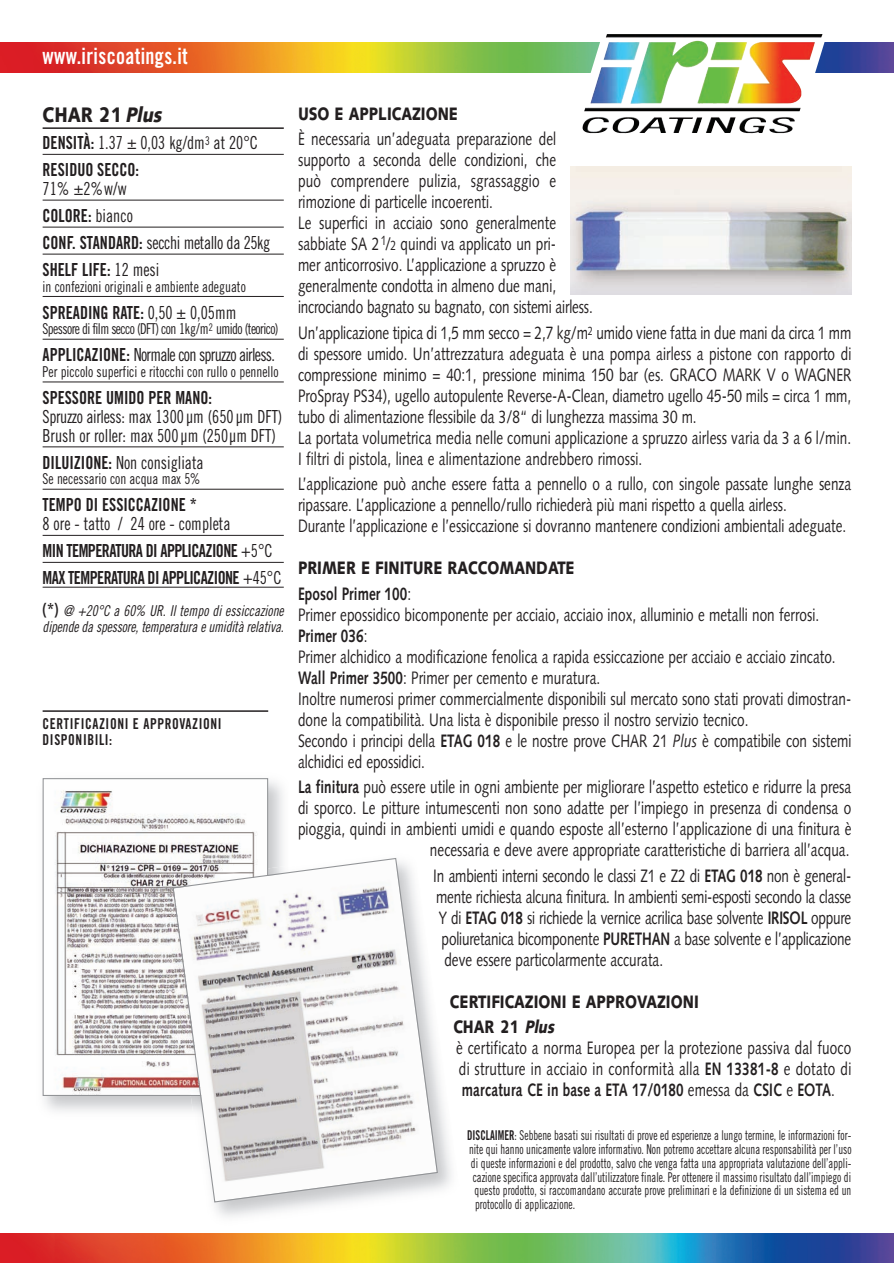
<style>
.page{position:relative;width:894px;height:1263px;background:#fff}
.page>*{position:absolute;margin:0;border:0;box-sizing:border-box;transform-origin:0 0}
.t1{font:22.5px "Trade Gothic Bold Cond Twenty";letter-spacing:.02em;color:#fff;scale:.9 1}
.t2{font:900 21px "Syntax";color:#231f20;scale:.84 1}
.t3{font:18px/21px "Syntax";letter-spacing:.005em;color:#231f20;scale:.75 1}
.t4{font:18px/18.8px "Trade Gothic Cond Eighteen";color:#231f20;scale:.89 1}
.t5{font:18px "Trade Gothic Bold Cond Twenty";color:#231f20;scale:.89 1}
.t6{font:900 18px/25.5px "Syntax";color:#231f20;scale:.8 1}
.t7{font:18px/27px "Trade Gothic Bold Cond Twenty";letter-spacing:-.035em;color:#231f20;scale:.89 1}
.t8{font:18px "Trade Gothic Cond Eighteen";letter-spacing:-.045em;color:#231f20;scale:.89 1}
.t9{font:18px "Trade Gothic Cond Eighteen";letter-spacing:-.02em;color:#231f20;scale:.89 1}
.t10{font:15px "Trade Gothic Cond Eighteen";color:#231f20;scale:.89 1}
.t11{font:italic 15px/15.8px "Trade Gothic Cond Eighteen";color:#231f20;scale:.89 1}
.t12{font:15px "Trade Gothic Cond Eighteen";letter-spacing:-.045em;color:#231f20;scale:.89 1}
.t13{font:15px/16.5px "Trade Gothic Bold Cond Twenty";letter-spacing:.045em;color:#231f20;scale:.9 1}
.t14{font:13.5px "Trade Gothic Cond Eighteen";color:#231f20;scale:.8 1}
.s1{font-style:italic}
.s2{font-family:"Trade Gothic Bold Cond Twenty"}
.s3{font-family:"Trade Gothic Cond Eighteen"}
.s4{font-family:"Trade Gothic Bold Cond Twenty";font-style:normal;font-size:18px}
.s5{font-size:13.5px}
.s6{font-weight:700}
.s7{font-weight:400}
</style>
<div class="page">
<hr style="left:43px;top:127px;width:240px;height:2px;background:#231f20">
<hr style="left:43px;top:154px;width:240px;height:1px;background:#231f20">
<hr style="left:43px;top:200px;width:240px;height:1px;background:#231f20">
<hr style="left:43px;top:227px;width:240px;height:1px;background:#231f20">
<hr style="left:43px;top:254px;width:240px;height:1px;background:#231f20">
<hr style="left:43px;top:296px;width:240px;height:1px;background:#231f20">
<hr style="left:43px;top:339px;width:240px;height:1px;background:#231f20">
<hr style="left:43px;top:382px;width:240px;height:1px;background:#231f20">
<hr style="left:43px;top:447px;width:240px;height:1px;background:#231f20">
<hr style="left:43px;top:489px;width:240px;height:1px;background:#231f20">
<hr style="left:43px;top:535px;width:240px;height:1px;background:#231f20">
<hr style="left:43px;top:562px;width:240px;height:1px;background:#231f20">
<hr style="left:43px;top:587px;width:240px;height:1px;background:#231f20">
<img style="left:570px;top:167px;width:280px;height:128px">
<img style="left:0;top:43px;width:893px;height:29px">
<svg style="left:570px;top:34px;width:272px;height:100px"></svg>
<img style="left:583px;top:67px;width:217px;height:44px">
<img style="left:0;top:1233px;width:893px;height:30px">
<hr style="left:43px;top:710px;width:225px;height:2px;background:#231f20">
<img style="left:42px;top:778px;width:241px;height:334px">
<img style="left:45px;top:780px;width:221px;height:314px">
<div style="left:43px;top:778px;width:225px;height:318px;border:1px solid #919396"></div>
<img style="left:194px;top:848px;width:257px;height:369px">
<img style="left:162px;top:868px;width:10px;height:227px">
<svg style="left:172px;top:857px;width:266px;height:346px"></svg>
<p class="t1" style="left:43px;top:48px;width:163px">www.iriscoatings.it</p>
<p class="t2" style="left:43px;top:106px;width:147px">CHAR 21 <span class="s1">Plus</span></p>
<p class="t4" style="left:43px;top:135px;width:243px"><span class="s2">DENSITÀ:</span> 1.37 ± 0,03 kg/dm<sup>3</sup> at 20°C</p>
<p class="t5" style="left:43px;top:163px;width:110px">RESIDUO SECCO:</p>
<p class="t4" style="left:43px;top:181px;width:96px">71% ±2%w/w</p>
<p class="t5" style="left:43px;top:209px;width:103px">COLORE: <span class="s3">bianco</span></p>
<p class="t9" style="left:43px;top:236px;width:257px"><span class="s2">CONF. STANDARD:</span> secchi metallo da 25kg</p>
<p class="t5" style="left:43px;top:263px;width:133px">SHELF LIFE: <span class="s3">12 mesi</span></p>
<p class="t10" style="left:43px;top:281px;width:230px">in confezioni originali e ambiente adeguato</p>
<p class="t5" style="left:43px;top:306px;width:219px">SPREADING RATE: <span class="s3">0,50 ± 0,05mm</span></p>
<p class="t12" style="left:43px;top:324px;width:266px">Spessore di film secco (DFT) con 1kg/m<sup>2</sup> umido (teorico)</p>
<p class="t8" style="left:43px;top:348px;width:262px"><span class="s2">APPLICAZIONE:</span> Normale con spruzzo airless.</p>
<p class="t10" style="left:43px;top:366px;width:267px">Per piccolo superfici e ritocchi con rullo o pennello</p>
<p class="t5" style="left:43px;top:391px;width:192px">SPESSORE UMIDO PER MANO:</p>
<p class="t4" style="left:43px;top:409px;width:271px">Spruzzo airless: max 1300 µm (650 µm DFT)<br>Brush or roller: max 500 µm (250µm DFT)</p>
<p class="t4" style="left:43px;top:454px;width:182px"><span class="s2">DILUIZIONE:</span> Non consigliata</p>
<p class="t10" style="left:43px;top:474px;width:179px">Se necessario con acqua max 5%</p>
<p class="t5" style="left:43px;top:498px;width:175px">TEMPO DI ESSICCAZIONE *</p>
<p class="t4" style="left:43px;top:516px;width:212px">8 ore - tatto / 24 ore - completa</p>
<p class="t7" style="left:43px;top:539px;width:269px">MIN TEMPERATURA DI APPLICAZIONE <span class="s3">+5°C<br></span>MAX TEMPERATURA DI APPLICAZIONE <span class="s3">+45°C</span></p>
<p class="t11" style="left:43px;top:604px;width:275px"><span class="s4">( * )</span> @ +20°C a 60% UR. Il tempo di essiccazione dipendeda spessore,temperatura eumidità relativa.</p>
<p class="t13" style="left:43px;top:717px;width:200px">CERTIFICAZIONI E APPROVAZIONI<br>DISPONIBILI:</p>
<p class="t6" style="left:298px;top:103px;width:201px">USO E APPLICAZIONE</p>
<p class="t3" style="left:298px;top:130px;width:394px">È necessaria un’adeguata preparazione del supporto a seconda delle condizioni, che<br>può comprendere pulizia, sgrassaggio e rimozione di particelle incoerenti.<br>Le superfici in acciaio sono generalmente sabbiate SA 2<sup>1</sup>/<span class="s5">2</span> quindi va applicato un pri-<br>mer anticorrosivo. L’applicazione a spruzzo è generalmente condotta in almeno due mani, incrociando bagnato su bagnato, con sistemi airless.</p>
<p class="t3" style="left:298px;top:324px;width:739px">Un’applicazione tipica di 1,5 mm secco = 2,7 kg/m<sup>2</sup> umido viene fatta in due mani da circa 1 mm di spessore umido. Un’attrezzatura adeguata è una pompa airless a pistone con rapporto di compressione minimo = 40:1, pressione minima 150 bar (es. GRACO MARK V o WAGNER ProSpray PS34), ugello autopulente Reverse-A-Clean, diametro ugello 45-50 mils = circa 1 mm, tubo di alimentazione flessibile da 3/8“ di lunghezza massima 30 m.<br>La portata volumetrica media nelle comuni applicazione a spruzzo airless varia da 3 a 6 l/min.<br>I filtri di pistola, linea e alimentazione andrebbero rimossi.</p>
<p class="t3" style="left:298px;top:475px;width:738px">L’applicazione può anche essere fatta a pennello o a rullo, con singole passate lunghe senza ripassare. L’applicazione a pennello/rullo richiederà più mani rispetto a quella airless.<br>Durante l’applicazione e l’essiccazione si dovranno mantenere condizioni ambientali adeguate.</p>
<p class="t6" style="left:298px;top:557px;width:347px">PRIMER E FINITURE RACCOMANDATE<br><span class="s6">Eposol Primer 100</span><span class="s7">:</span></p>
<p class="t3" style="left:298px;top:606px;width:739px">Primer epossidico bicomponente per acciaio, acciaio inox, alluminio e metalli non ferrosi.<br><span class="s6">Primer 036</span>:<br>Primer alchidico a modificazione fenolica a rapida essiccazione per acciaio e acciaio zincato.<br><span class="s6">Wall Primer 3500</span>: Primer per cemento e muratura.<br>Inoltre numerosi primer commercialmente disponibili sul mercato sono stati provati dimostran&shy;done la compatibilità. Una lista è disponibile presso il nostro servizio tecnico.<br>Secondo i principi della <span class="s6">ETAG 018</span> e le nostre prove CHAR 21 <span class="s1">Plus</span> è compatibile con sistemi alchidici ed epossidici.</p>
<p class="t3" style="left:298px;top:778px;width:739px;text-align:right"><span class="s6">La finitura</span> può essere utile in ogni ambiente per migliorare l’aspetto estetico e ridurre la presa di sporco. Le pitture intumescenti non sono adatte per l’impiego in presenza di condensa o pioggia, quindi in ambienti umidi e quando esposte all’esterno l’applicazione di una finitura è necessaria e deve avere appropriate caratteristiche di barriera all’acqua.</p>
<p class="t3" style="left:433px;top:867px;width:558px">In ambienti interni secondo le classi Z1 e Z2 di <span class="s6">ETAG 018</span> non è general-</p>
<p class="t3" style="left:436px;top:888px;width:555px">mente richiesta alcuna finitura. In ambienti semi-esposti secondo la classe</p>
<p class="t3" style="left:438px;top:909px;width:551px">Y di <span class="s6">ETAG 018</span> si richiede la vernice acrilica base solvente <span class="s6">IRISOL</span> oppure</p>
<p class="t3" style="left:441px;top:930px;width:547px">poliuretanica bicomponente <span class="s6">PURETHAN</span> a base solvente e l’applicazione</p>
<p class="t3" style="left:444px;top:951px;width:293px">deve essere particolarmente accurata.</p>
<p class="t6" style="left:450px;top:991px;width:312px">CERTIFICAZIONI E APPROVAZIONI<br>CHAR 21 <span class="s1">Plus</span></p>
<p class="t3" style="left:456px;top:1039px;width:528px;text-align:justify">è certificato a norma Europea per la protezione passiva dal fuoco di strutture in acciaio in conformità alla <span class="s6">EN 13381-8</span> e dotato di <span class="s6">marcatura CE in base a ETA 17/0180</span> emessa da <span class="s6">CSIC</span> e <span class="s6">EOTA</span>.</p>
<p class="t14" style="left:467px;top:1130px;width:481px"><span class="s2">DISCLAIMER</span>: Sebbene basati sui risultati di prove ed esperienze a lungo termine, le informazioni for-</p>
<p class="t14" style="left:469px;top:1144px;width:479px">nite qui hanno unicamente valore informativo. Non potremo accettare alcuna responsabilità per l’uso</p>
<p class="t14" style="left:470px;top:1158px;width:477px">di queste informazioni e del prodotto, salvo che venga fatta una appropriata valutazione dell’appli-</p>
<p class="t14" style="left:472px;top:1172px;width:474px">cazione specifica approvata dall’utilizzatore finale. Per ottenere il massimo risultato dall’impiego di</p>
<p class="t14" style="left:474px;top:1186px;width:472px">questo prodotto, si raccomandano accurate prove preliminari e la definizione di un sistema ed un</p>
<p class="t14" style="left:475px;top:1199px;width:127px">protocollo di applicazione.</p>
</div>
